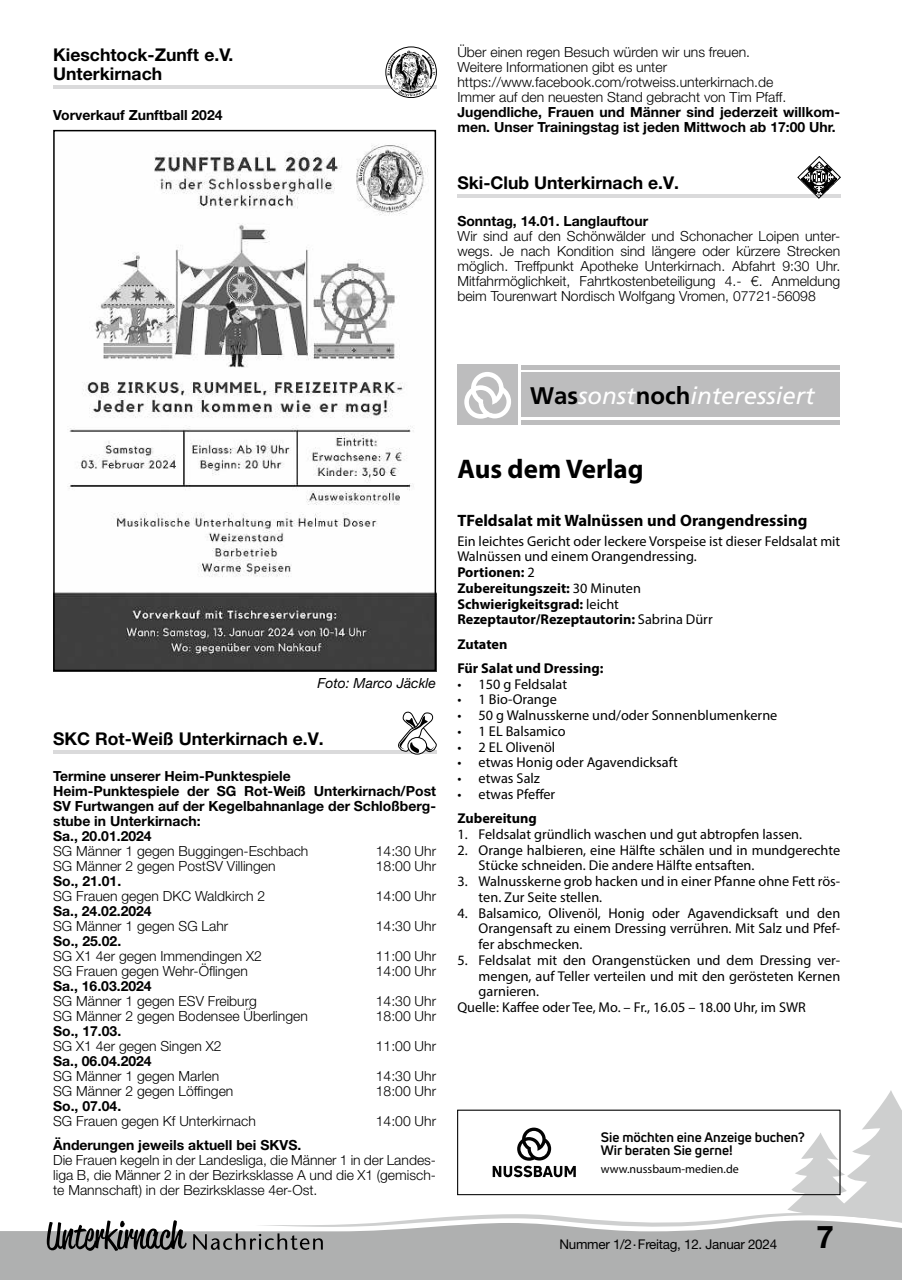
<style>
.page{position:relative;width:902px;height:1280px;background:#fff}
.page>*{position:absolute;margin:0;border:0;box-sizing:border-box;transform-origin:0 0}
.t1{font:700 31.35px "Helvetica Neue LT Pro";color:#000}
.t2{font:700 27px "Myriad Pro";color:#000}
.t3{font:italic 24px "Frutiger";color:#fff}
.t4{font:700 17.55px/19.2px "Helvetica Neue LT Pro";color:#000}
.t5{font:700 16.5px "Myriad Pro";color:#000}
.t6{font:14.25px/15.8px "Myriad Pro";color:#000}
.t7{font:700 14.25px/24.3px "Myriad Pro";color:#000}
.t8{font:300 13.95px/15px "Helvetica Neue LT Pro";color:#000;text-align:justify}
.t9{font:700 13.95px/15px "Helvetica Neue LT Pro";color:#000}
.t10{font:italic 13.95px "Helvetica Neue LT Pro";color:#000}
.t11{font:700 13.5px/13.2px "Uni Neue";color:#000}
.t12{font:13.35px "Helvetica Neue LT Pro";letter-spacing:-.02em;color:#000}
.t13{font:12px "Myriad Pro";color:#000}
.s1{font-weight:700;font-style:normal;color:#000}
.s2{font-weight:700}
</style>
<div class="page">
<div style="left:186px;top:1231px;width:715px;height:49px;background:#afb0b0"></div>
<svg style="left:0;top:1220px;width:186px;height:60px;background:#a2a3a3"></svg>
<hr style="left:53px;top:85px;width:383px;height:3px;background:#dadadb">
<div style="left:385px;top:47px;width:51px;height:51px;border:1px solid #000;border-radius:50%"></div>
<svg style="left:387px;top:50px;width:48px;height:46px"></svg>
<img style="left:56px;top:144px;width:377px;height:524px">
<div style="left:53px;top:130px;width:383px;height:541px;border:2px solid #000"></div>
<hr style="left:53px;top:750px;width:383px;height:3px;background:#dadadb">
<div style="left:407px;top:737px;width:20px;height:17px;border:1px solid #000;border-radius:50%"></div>
<svg style="left:398px;top:712px;width:38px;height:41px"></svg>
<hr style="left:457px;top:194px;width:383px;height:3px;background:#dadadb">
<svg style="left:797px;top:156px;width:43px;height:43px"></svg>
<div style="left:521px;top:373px;width:319px;height:44px;background:#bdbdbe"></div>
<hr style="left:521px;top:421px;width:319px;height:4px;background:#bdbdbe">
<hr style="left:521px;top:365px;width:319px;height:4px;background:#bdbdbe">
<div style="left:457px;top:365px;width:60px;height:60px;background:#bdbdbe"></div>
<svg style="left:464px;top:372px;width:47px;height:47px"></svg>
<svg style="left:193px;top:1090px;width:708px;height:160px"></svg>
<div style="left:457px;top:1110px;width:383px;height:85px;border:1px solid #000"></div>
<p class="t4" style="left:53px;top:44px;width:181px">Kieschtock-Zunft e.V.<br>Unterkirnach</p>
<p class="t9" style="left:53px;top:108px;width:171px">Vorverkauf Zunftball 2024</p>
<p class="t8" style="left:457px;top:44px;width:330px;text-align:left">Über einen regen Besuch würden wir uns freuen.<br>Weitere Informationen gibt es unter https://www.facebook.com/rotweiss.unterkirnach.de Immer auf den neuesten Stand gebracht von Tim Pfaff.</p>
<p class="t9" style="left:457px;top:104px;width:384px">Jugendliche, Frauen und Männer sind jederzeit willkom&shy;men. Unser Trainingstag ist jeden Mittwoch ab 17:00 Uhr.</p>
<p class="t4" style="left:457px;top:173px;width:223px">Ski-Club Unterkirnach e.V.</p>
<p class="t9" style="left:457px;top:213px;width:192px">Sonntag, 14.01. Langlauftour</p>
<p class="t8" style="left:457px;top:228px;width:384px">Wir sind auf den Schönwälder und Schonacher Loipen unter&shy;wegs. Je nach Kondition sind längere oder kürzere Strecken möglich. Treffpunkt Apotheke Unterkirnach. Abfahrt 9:30 Uhr.<br>Mitfahrmöglichkeit, Fahrtkostenbeteiligung 4.- €. Anmeldung beim Tourenwart Nordisch Wolfgang Vromen, 07721-56098</p>
<h3 class="t3" style="left:530px;top:382px;width:286px"><span class="s1">Was</span>sonst<span class="s1">noch</span>interessiert</h3>
<p class="t10" style="left:317px;top:674px;width:120px">Foto: Marco Jäckle</p>
<p class="t4" style="left:53px;top:728px;width:272px">SKC Rot-Weiß Unterkirnach e.V.</p>
<p class="t9" style="left:53px;top:769px;width:384px">Termine unserer Heim-Punktespiele<br>Heim-Punktespiele der SG Rot-Weiß Unterkirnach/Post SV Furtwangen auf der Kegelbahnanlage der Schloßberg&shy;stube in Unterkirnach:<br>Sa., 20.01.2024</p>
<p class="t8" style="left:53px;top:844px;width:257px">SG Männer 1 gegen Buggingen-Eschbach</p>
<p class="t8" style="left:376px;top:844px;width:62px">14:30 Uhr</p>
<p class="t8" style="left:53px;top:859px;width:224px">SG Männer 2 gegen PostSV Villingen</p>
<p class="t8" style="left:376px;top:859px;width:62px">18:00 Uhr</p>
<p class="t9" style="left:53px;top:874px;width:69px">So., 21.01.</p>
<p class="t8" style="left:53px;top:889px;width:213px">SG Frauen gegen DKC Waldkirch 2</p>
<p class="t8" style="left:376px;top:889px;width:62px">14:00 Uhr</p>
<p class="t9" style="left:53px;top:904px;width:100px">Sa., 24.02.2024</p>
<p class="t8" style="left:53px;top:919px;width:176px">SG Männer 1 gegen SG Lahr</p>
<p class="t8" style="left:376px;top:919px;width:62px">14:30 Uhr</p>
<p class="t9" style="left:53px;top:934px;width:69px">So., 25.02.</p>
<p class="t8" style="left:53px;top:949px;width:210px">SG X1 4er gegen Immendingen X2</p>
<p class="t8" style="left:376px;top:949px;width:62px">11:00 Uhr</p>
<p class="t8" style="left:53px;top:964px;width:196px">SG Frauen gegen Wehr-Öflingen</p>
<p class="t8" style="left:376px;top:964px;width:62px">14:00 Uhr</p>
<p class="t9" style="left:53px;top:979px;width:100px">Sa., 16.03.2024</p>
<p class="t8" style="left:53px;top:994px;width:205px">SG Männer 1 gegen ESV Freiburg</p>
<p class="t8" style="left:376px;top:994px;width:62px">14:30 Uhr</p>
<p class="t8" style="left:53px;top:1009px;width:256px">SG Männer 2 gegen Bodensee Überlingen</p>
<p class="t8" style="left:376px;top:1009px;width:62px">18:00 Uhr</p>
<p class="t9" style="left:53px;top:1024px;width:69px">So., 17.03.</p>
<p class="t8" style="left:53px;top:1039px;width:170px">SG X1 4er gegen Singen X2</p>
<p class="t8" style="left:376px;top:1039px;width:62px">11:00 Uhr</p>
<p class="t9" style="left:53px;top:1054px;width:100px">Sa., 06.04.2024</p>
<p class="t8" style="left:53px;top:1069px;width:167px">SG Männer 1 gegen Marlen</p>
<p class="t8" style="left:376px;top:1069px;width:62px">14:30 Uhr</p>
<p class="t8" style="left:53px;top:1084px;width:182px">SG Männer 2 gegen Löffingen</p>
<p class="t8" style="left:376px;top:1084px;width:62px">18:00 Uhr</p>
<p class="t9" style="left:53px;top:1099px;width:69px">So., 07.04.</p>
<p class="t8" style="left:53px;top:1114px;width:204px">SG Frauen gegen Kf Unterkirnach</p>
<p class="t8" style="left:376px;top:1114px;width:62px">14:00 Uhr</p>
<p class="t9" style="left:53px;top:1137px;width:249px">Änderungen jeweils aktuell bei SKVS.</p>
<p class="t8" style="left:53px;top:1152px;width:384px">Die Frauen kegeln in der Landesliga, die Männer 1 in der Landes&shy;liga B, die Männer 2 in der Bezirksklasse A und die X1 (gemisch&shy;te Mannschaft) in der Bezirksklasse 4er-Ost.</p>
<h2 class="t2" style="left:457px;top:451px;width:188px">Aus dem Verlag</h2>
<p class="t5" style="left:457px;top:509px;width:351px">TFeldsalat mit Walnüssen und Orangendressing</p>
<p class="t6" style="left:457px;top:533px;width:384px">Ein leichtes Gericht oder leckere Vorspeise ist dieser Feldsalat mit Walnüssen und einem Orangendressing.<br><span class="s2">Portionen:</span> 2<br><span class="s2">Zubereitungszeit:</span> 30 Minuten<br><span class="s2">Schwierigkeitsgrad:</span> leicht<br><span class="s2">Rezeptautor/Rezeptautorin:</span> Sabrina Dürr</p>
<p class="t7" style="left:457px;top:631px;width:147px">Zutaten<br>Für Salat und Dressing:</p>
<p class="t6" style="left:457px;top:676px;width:111px">• 150 g Feldsalat</p>
<p class="t6" style="left:457px;top:691px;width:101px">• 1 Bio-Orange</p>
<p class="t6" style="left:457px;top:707px;width:321px">• 50 g Walnusskerne und/oder Sonnenblumenkerne</p>
<p class="t6" style="left:457px;top:723px;width:110px">• 1 EL Balsamico</p>
<p class="t6" style="left:457px;top:739px;width:99px">• 2 EL Olivenöl</p>
<p class="t6" style="left:457px;top:754px;width:222px">• etwas Honig oder Agavendicksaft</p>
<p class="t6" style="left:457px;top:770px;width:84px">• etwas Salz</p>
<p class="t6" style="left:457px;top:786px;width:99px">• etwas Pfeffer</p>
<p class="t7" style="left:457px;top:806px;width:81px">Zubereitung</p>
<p class="t6" style="left:457px;top:826px;width:346px">1. Feldsalat gründlich waschen und gut abtropfen lassen.</p>
<p class="t6" style="left:478px;top:842px;width:363px;text-indent:-21px">2. Orange halbieren, eine Hälfte schälen und in mundgerechte<br>Stücke schneiden. Die andere Hälfte entsaften.</p>
<p class="t6" style="left:478px;top:873px;width:363px;text-indent:-21px">3. Walnusskerne grob hacken und in einer Pfanne ohne Fett rös&shy;ten. Zur Seite stellen.</p>
<p class="t6" style="left:478px;top:905px;width:363px;text-align:justify;text-indent:-21px">4. Balsamico, Olivenöl, Honig oder Agavendicksaft und den Orangensaft zu einem Dressing verrühren. Mit Salz und Pfef&shy;fer abschmecken.</p>
<p class="t6" style="left:457px;top:952px;width:384px">5. Feldsalat mit den Orangenstücken und dem Dressing ver-</p>
<p class="t6" style="left:478px;top:968px;width:363px">mengen, auf Teller verteilen und mit den gerösteten Kernen</p>
<p class="t6" style="left:478px;top:983px;width:62px">garnieren.</p>
<p class="t6" style="left:457px;top:999px;width:350px">Quelle: Kaffee oder Tee, Mo. – Fr., 16.05 – 18.00 Uhr, im SWR</p>
<p class="t11" style="left:600px;top:1130px;width:205px">Sie möchten eine Anzeige buchen?<br>Wir beraten Sie gerne!</p>
<p class="t13" style="left:600px;top:1162px;width:140px">www.nussbaum-medien.de</p>
<p class="t12" style="left:559px;top:1236px;width:219px">Nummer 1/2 . Freitag, 12. Januar 2024</p>
<h1 class="t1" style="left:816px;top:1217px;width:19px">7</h1>
</div>
